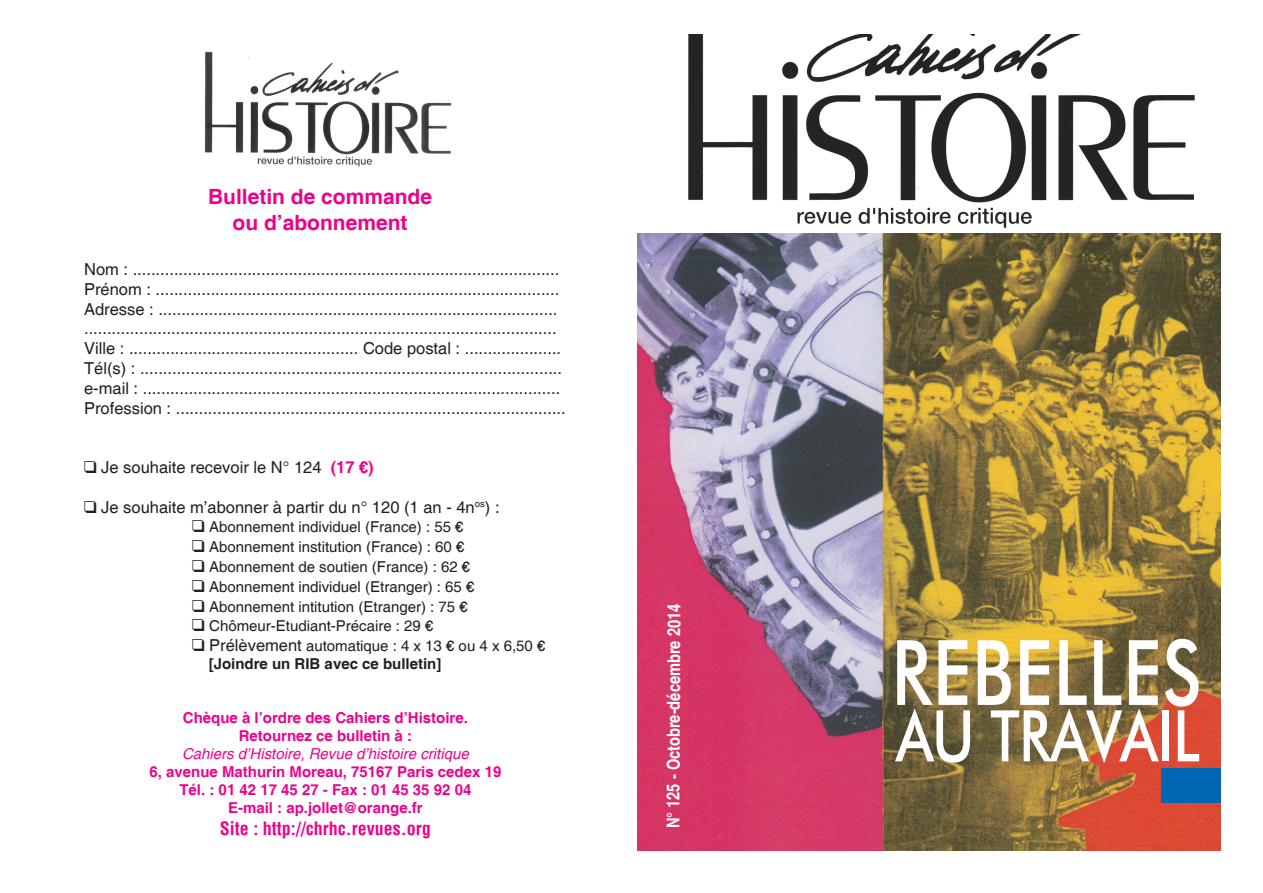
<style>
.page{position:relative;width:1263px;height:893px;background:#fff}
.page>*{position:absolute;margin:0;border:0;box-sizing:border-box;transform-origin:0 0}
.t1{font:500 90.45px "Futura BT";letter-spacing:.01em;color:#fff;scale:.8 1}
.t2{font:500 71.25px "Futura BT";letter-spacing:-.01em;color:#fff;scale:.8 1}
.t3{font:700 21px/25.2px "Helvetica";color:#ed028c;text-align:center}
.t4{font:700 condensed 18px "Helvetica";color:#ed028c}
.t5{font:700 condensed 17.85px "Helvetica";letter-spacing:-.005em;color:#fff}
.t6{font:16.5px/19.8px "Helvetica";color:#231f20}
.t7{font:15px/19.8px "Helvetica";color:#231f20}
.t8{font:700 15px/18px "Helvetica";color:#ed028c;text-align:center}
.t9{font:italic 15px "Helvetica";color:#ed028c}
.t10{font:700 15px "Helvetica";color:#231f20}
.s1{font-family:"Monotype Sorts"}
.s2{font-weight:700;color:#ed028c}
.s3{font-family:"Monotype Sorts";font-size:16.5px}
.s4{font-size:16.5px}
</style>
<div class="page">
<img style="left:204px;top:51px;width:248px;height:116px">
<img style="left:637px;top:234px;width:583px;height:616px">
<img style="left:689px;top:34px;width:505px;height:193px">
<div style="left:1161px;top:769px;width:59px;height:34px;background:#0166b3"></div>
<p class="t3" style="left:208px;top:185px;width:226px">Bulletin de commande ou d’abonnement</p>
<p class="t6" style="left:84px;top:260px;width:483px">Nom : .............................................................................................<br>Prénom : ........................................................................................<br>Adresse : ....................................................................................... .......................................................................................................<br>Ville : .................................................. Code postal : .....................<br>Tél(s) : ............................................................................................ e-mail : ...........................................................................................<br>Profession : .....................................................................................</p>
<p class="t6" style="left:84px;top:458px;width:291px"><span class="s1">q</span> Je souhaite recevoir le N° 124 <span class="s2">(17 €)</span></p>
<p class="t6" style="left:84px;top:497px;width:417px"><span class="s1">q</span> Je souhaite m’abonner à partir du n° 120 (1 an - 4n<sup>os</sup>) :</p>
<p class="t7" style="left:192px;top:518px;width:355px"><span class="s3">q</span> Abonnement individuel (France) : 55 €<br><span class="s3">q</span> Abonnement institution (France) : 60 €<br><span class="s3">q</span> Abonnement de soutien (France) : 62 €<br><span class="s3">q</span> Abonnement individuel (Etranger) : 65 €<br><span class="s3">q</span> Abonnement intitution (Etranger) : 75 €<br><span class="s3">q</span> Chômeur-Etudiant-Précaire : 29 €<br><span class="s3">q</span> <span class="s4">Prélèvement</span> automatique : 4 x 13 € ou 4 x 6,50 €</p>
<p class="t10" style="left:209px;top:655px;width:234px">[Joindre un RIB avec ce bulletin]</p>
<p class="t8" style="left:183px;top:710px;width:287px">Chèque à l’ordre des Cahiers d’Histoire.<br>Retournez ce bulletin à :</p>
<p class="t9" style="left:182px;top:745px;width:288px">Cahiers d’Histoire, Revue d’histoire critique</p>
<p class="t8" style="left:149px;top:764px;width:353px">6, avenue Mathurin Moreau, 75167 Paris cedex 19<br>Tél. : 01 42 17 45 27 - Fax : 01 45 35 92 04<br>E-mail : ap.jollet@orange.fr</p>
<p class="t4" style="left:220px;top:816px;width:212px">Site : http://chrhc.revues.org</p>
<p class="t5" style="left:663px;top:828px;width:226px;rotate:-90deg">N° 125 - Octobre-décembre 2014</p>
<h1 class="t1" style="left:891px;top:618px;width:390px">REBELLES</h1>
<h2 class="t2" style="left:896px;top:693px;width:382px">AU TRAVAIL</h2>
</div>
